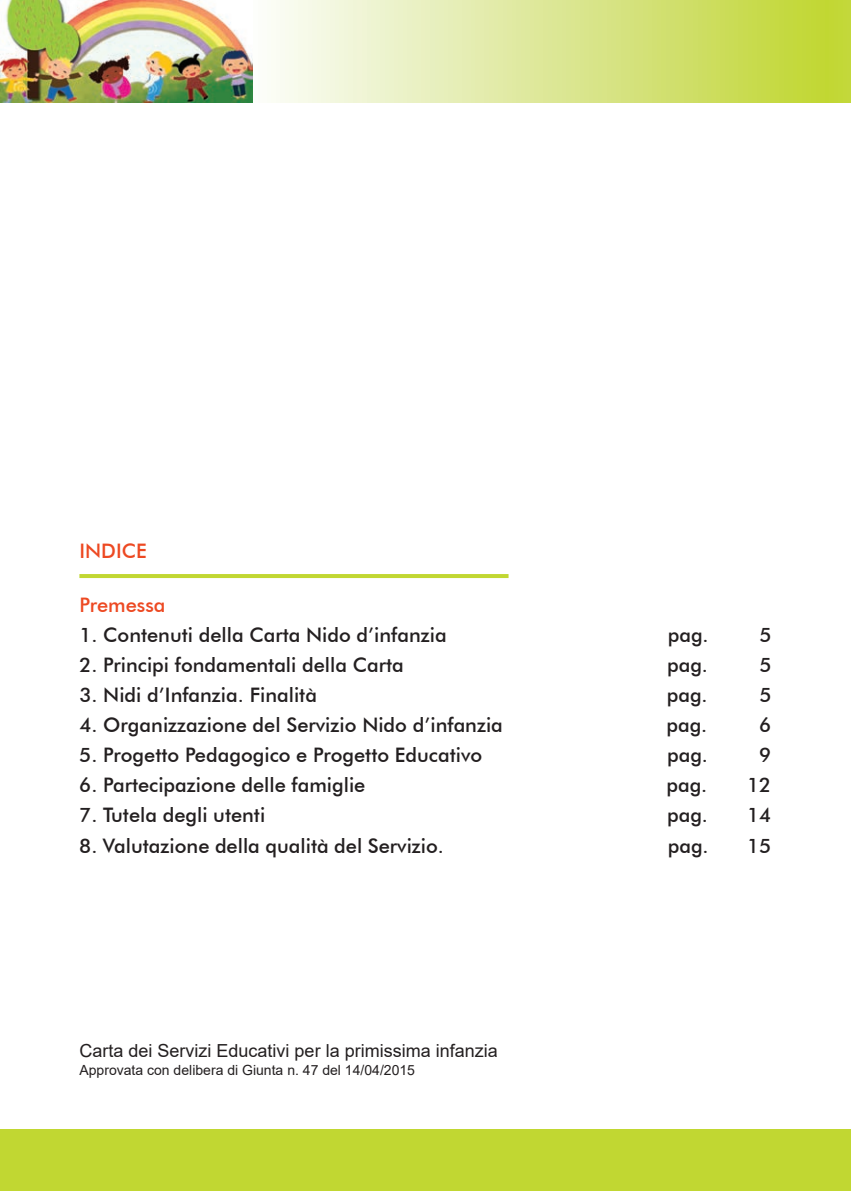
<style>
.page{position:relative;width:851px;height:1191px;background:#fff}
.page>*{position:absolute;margin:0;border:0;box-sizing:border-box;transform-origin:0 0}
.t1{font:500 20px "Futura BT";color:#231f20}
.t2{font:500 20px "Futura BT";color:#ed4922}
.t3{font:18px "Arial";color:#231f20}
.t4{font:14px "Arial";color:#231f20}
</style>
<div class="page">
<div style="left:245px;top:0;width:605px;height:102px;background:linear-gradient(to right,#fcfdff,#bed42e)"></div>
<img style="left:0;top:0;width:252px;height:103px">
<div style="left:0;top:1128px;width:850px;height:63px;background:#c1d732"></div>
<hr style="left:79px;top:574px;width:429px;height:4px;background:#c1d732">
<p class="t2" style="left:79px;top:539px;width:69px">INDICE</p>
<p class="t2" style="left:79px;top:593px;width:88px">Premessa</p>
<p class="t1" style="left:79px;top:623px;width:369px">1. Contenuti della Carta Nido d’infanzia</p>
<p class="t1" style="left:667px;top:623px;width:42px">pag.</p>
<p class="t1" style="left:759px;top:623px;width:14px">5</p>
<p class="t1" style="left:79px;top:653px;width:326px">2. Principi fondamentali della Carta</p>
<p class="t1" style="left:667px;top:653px;width:42px">pag.</p>
<p class="t1" style="left:759px;top:653px;width:14px">5</p>
<p class="t1" style="left:79px;top:683px;width:239px">3. Nidi d’Infanzia. Finalità</p>
<p class="t1" style="left:666px;top:683px;width:42px">pag.</p>
<p class="t1" style="left:759px;top:683px;width:14px">5</p>
<p class="t1" style="left:79px;top:713px;width:425px">4. Organizzazione del Servizio Nido d’infanzia</p>
<p class="t1" style="left:666px;top:713px;width:42px">pag.</p>
<p class="t1" style="left:759px;top:713px;width:14px">6</p>
<p class="t1" style="left:79px;top:743px;width:404px">5. Progetto Pedagogico e Progetto Educativo</p>
<p class="t1" style="left:667px;top:743px;width:42px">pag.</p>
<p class="t1" style="left:759px;top:743px;width:14px">9</p>
<p class="t1" style="left:79px;top:773px;width:287px">6. Partecipazione delle famiglie</p>
<p class="t1" style="left:666px;top:773px;width:42px">pag.</p>
<p class="t1" style="left:747px;top:773px;width:26px">12</p>
<p class="t1" style="left:79px;top:803px;width:187px">7. Tutela degli utenti</p>
<p class="t1" style="left:667px;top:803px;width:42px">pag.</p>
<p class="t1" style="left:747px;top:803px;width:26px">14</p>
<p class="t1" style="left:79px;top:833px;width:366px">8. Valutazione della qualità del Servizio.</p>
<p class="t1" style="left:667px;top:833px;width:42px">pag.</p>
<p class="t1" style="left:747px;top:833px;width:26px">15</p>
<p class="t3" style="left:79px;top:1040px;width:420px">Carta dei Servizi Educativi per la primissima infanzia</p>
<p class="t4" style="left:79px;top:1062px;width:337px">Approvata con delibera di Giunta n. 47 del 14/04/2015</p>
</div>
